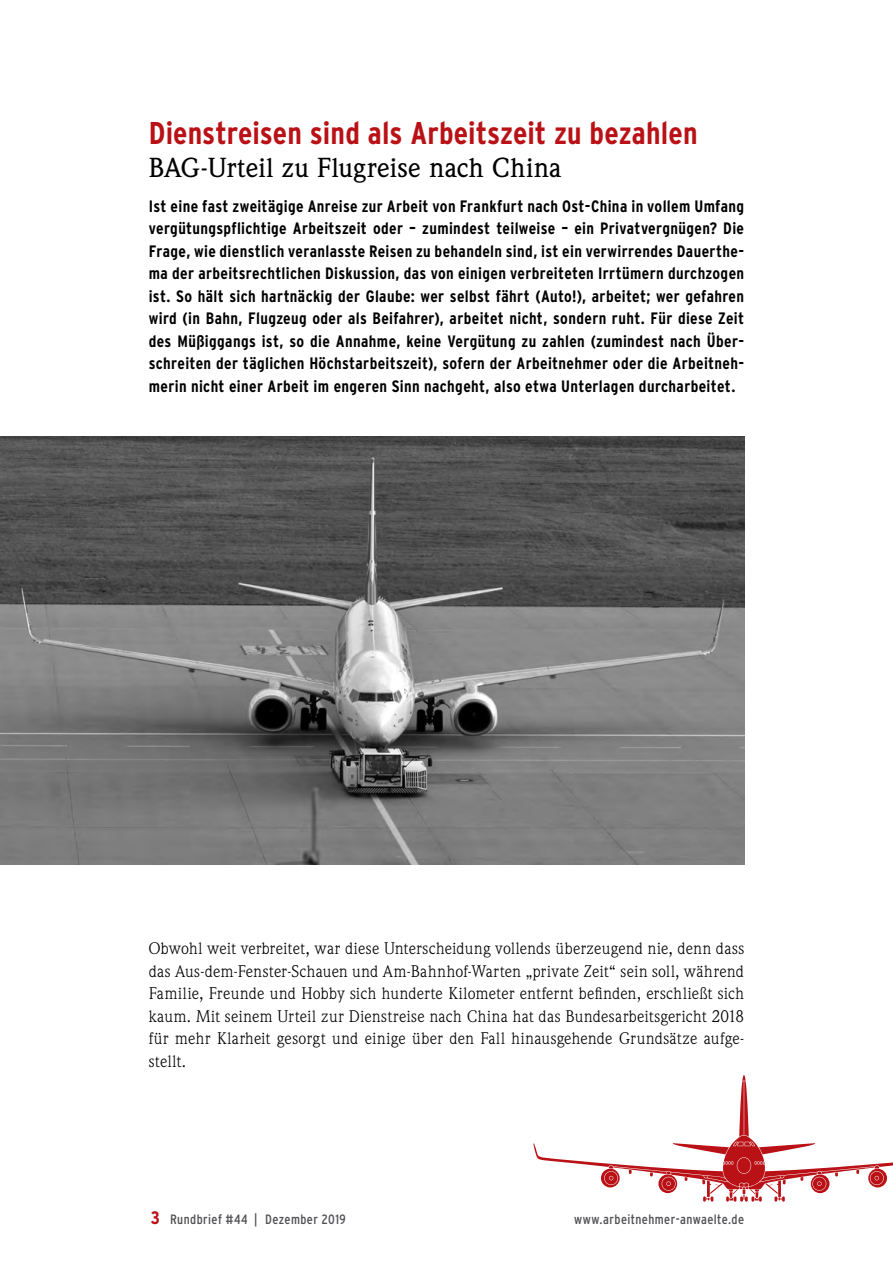
<style>
.page{position:relative;width:893px;height:1263px;background:#fff}
.page>*{position:absolute;margin:0;border:0;box-sizing:border-box;transform-origin:0 0}
.Ausz_Gross_rot{font:700 condensed 31.5px "Interstate";color:#b91115}
.Auszschmal{font:500 27px "Weidemann";letter-spacing:.005em;color:#000}
.ÜberschriftenText_ro{font:700 condensed 18px "Interstate";color:#b91115}
.AuszText{font:700 condensed 16.5px/22.5px "Interstate";letter-spacing:.02em;color:#000;text-align:justify}
.Fließ{font:16.5px/22.5px "Weidemann";letter-spacing:.015em;color:#000;text-align:justify}
.UNTENrechts{font:condensed 13.5px "Interstate";letter-spacing:.03em;color:#504f53}
.Bildunterschriften{font:condensed 13.5px "Interstate";letter-spacing:.03em;color:#504f53}
</style>
<div class="page">
<img style="left:0;top:436px;width:744px;height:428px">
<svg style="left:533px;top:1075px;width:360px;height:127px"></svg>
<p class="Ausz_Gross_rot" style="left:149px;top:115px;width:550px">Dienstreisen sind als Arbeitszeit zu bezahlen</p>
<p class="Auszschmal" style="left:149px;top:152px;width:414px">BAG-Urteil zu Flugreise nach China</p>
<p class="AuszText" style="left:149px;top:194px;width:597px">Ist eine fast zweitägige Anreise zur Arbeit von Frankfurt nach Ost-China in vollem Umfang vergütungspflichtige Arbeitszeit oder – zumindest teilweise – ein Privatvergnügen? Die Frage, wie dienstlich veranlasste Reisen zu behandeln sind, ist ein verwirrendes Dauerthe&shy;ma der arbeitsrechtlichen Diskussion, das von einigen verbreiteten Irrtümern durchzogen ist. So hält sich hartnäckig der Glaube: wer selbst fährt (Auto!), arbeitet; wer gefahren wird (in Bahn, Flugzeug oder als Beifahrer), arbeitet nicht, sondern ruht. Für diese Zeit des Müßiggangs ist, so die Annahme, keine Vergütung zu zahlen (zumindest nach Über&shy;schreiten der täglichen Höchstarbeitszeit), sofern der Arbeitnehmer oder die Arbeitneh&shy;merin nicht einer Arbeit im engeren Sinn nachgeht, also etwa Unterlagen durcharbeitet.</p>
<p class="Fließ" style="left:149px;top:937px;width:597px">Obwohl weit verbreitet, war diese Unterscheidung vollends überzeugend nie, denn dass das Aus-dem-Fenster-Schauen und Am-Bahnhof-Warten „private Zeit“ sein soll, während Familie, Freunde und Hobby sich hunderte Kilometer entfernt befinden, erschließt sich kaum. Mit seinem Urteil zur Dienstreise nach China hat das Bundesarbeitsgericht 2018 für mehr Klarheit gesorgt und einige über den Fall hinausgehende Grundsätze aufge&shy;stellt.</p>
<p class="ÜberschriftenText_ro" style="left:151px;top:1208px;width:11px">3</p>
<p class="Bildunterschriften" style="left:170px;top:1212px;width:177px">Rundbrief #44 | Dezember 2019</p>
<p class="UNTENrechts" style="left:574px;top:1212px;width:172px">www.arbeitnehmer-anwaelte.de</p>
</div>
